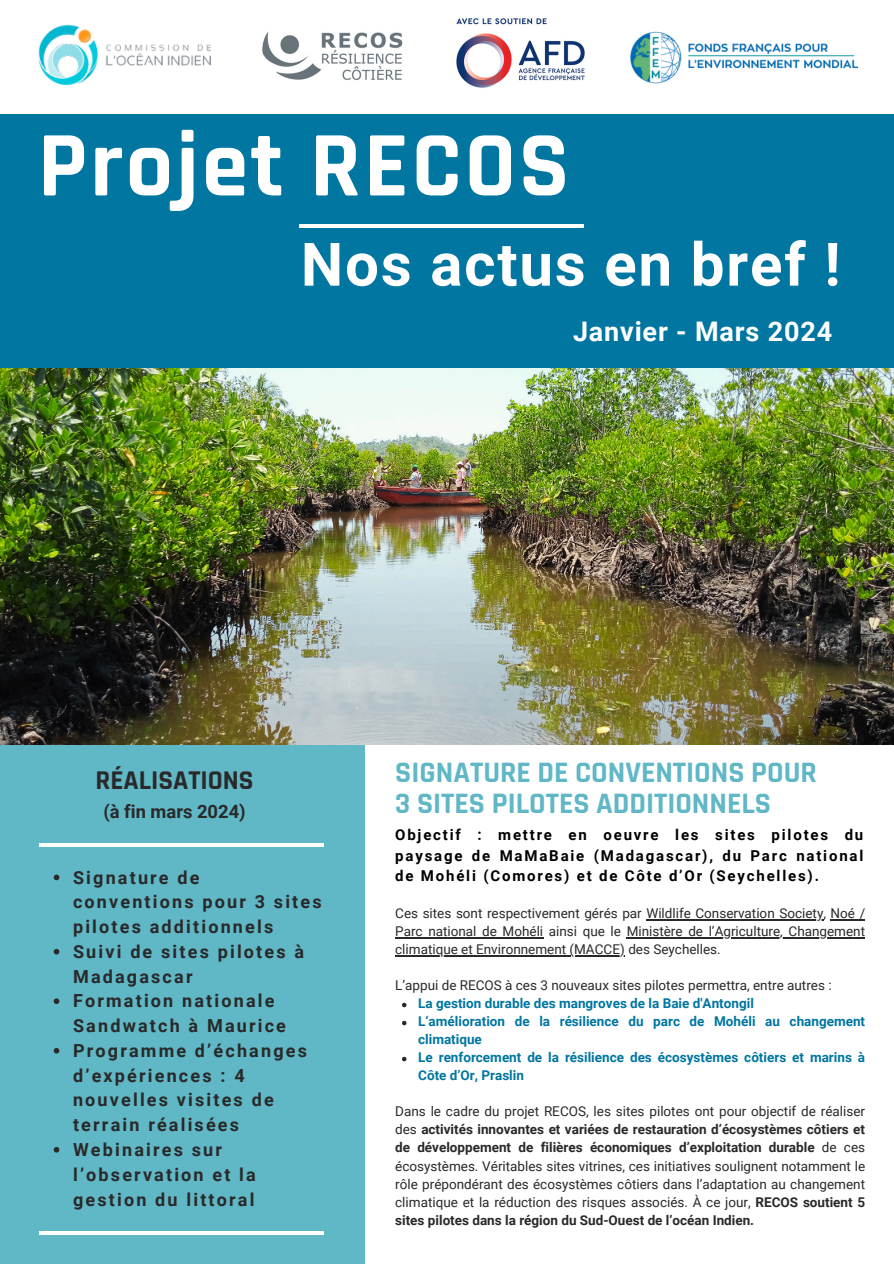
<style>
.page{position:relative;width:894px;height:1264px;background:#fff}
.page>*{position:absolute;margin:0;border:0;box-sizing:border-box;transform-origin:0 0}
.t1{font:700 93.3px "Rajdhani";letter-spacing:.03em;color:#fff}
.t2{font:700 60px "Roboto";letter-spacing:.03em;color:#fff}
.t3{font:700 30px/31.5px "Rajdhani";color:#60b7c6}
.t4{font:700 27.3px "Rajdhani";color:#292929}
.t5{font:700 27px "Roboto";letter-spacing:.03em;color:#fff}
.t6{font:700 18.3px "Roboto";color:#292929}
.t7{font:700 18px/24.8px "Roboto";letter-spacing:.12em;color:#292929}
.t8{font:700 15px/20.2px "Roboto";letter-spacing:.12em;color:#000;text-align:justify}
.t9{font:13.5px/18px "Roboto";color:#292929;text-align:justify}
.t10{font:700 13.5px/18px "Roboto";color:#0076a1}
.s1{font-weight:400;color:#292929}
.s2{font-weight:700}
</style>
<div class="page">
<div style="left:0;top:734px;width:364px;height:529px;background:#60b7c6"></div>
<img style="left:0;top:367px;width:893px;height:377px">
<div style="left:0;top:114px;width:893px;height:253px;background:#0076a1"></div>
<hr style="left:39px;top:843px;width:284px;height:4px;background:#fff">
<hr style="left:39px;top:1231px;width:284px;height:3px;background:#fff">
<img style="left:456px;top:18px;width:129px;height:70px">
<img style="left:39px;top:24px;width:171px;height:61px">
<img style="left:262px;top:32px;width:141px;height:48px">
<img style="left:630px;top:31px;width:227px;height:53px">
<hr style="left:299px;top:224px;width:285px;height:4px;background:#fff">
<svg style="left:54px;top:874px;width:5px;height:6px"></svg>
<svg style="left:54px;top:948px;width:5px;height:6px"></svg>
<svg style="left:54px;top:998px;width:5px;height:6px"></svg>
<svg style="left:54px;top:1048px;width:5px;height:5px"></svg>
<svg style="left:54px;top:1147px;width:5px;height:5px"></svg>
<hr style="left:646px;top:919px;width:177px;height:1px;background:#292929">
<hr style="left:830px;top:919px;width:35px;height:1px;background:#292929">
<hr style="left:395px;top:937px;width:148px;height:1px;background:#292929">
<hr style="left:626px;top:937px;width:239px;height:1px;background:#292929">
<hr style="left:395px;top:955px;width:229px;height:1px;background:#292929">
<svg style="left:402px;top:1002px;width:4px;height:5px"></svg>
<svg style="left:402px;top:1020px;width:4px;height:5px"></svg>
<svg style="left:402px;top:1056px;width:4px;height:5px"></svg>
<p class="t1" style="left:38px;top:109px;width:532px">Projet RECOS</p>
<p class="t2" style="left:301px;top:230px;width:541px">Nos actus en bref !</p>
<p class="t5" style="left:573px;top:316px;width:260px">Janvier - Mars 2024</p>
<p class="t4" style="left:95px;top:763px;width:160px">RÉALISATIONS</p>
<h3 class="t3" style="left:395px;top:757px;width:423px">SIGNATURE DE CONVENTIONS POUR<br>3 SITES PILOTES ADDITIONNELS</h3>
<h5 class="t8" style="left:395px;top:825px;width:469px">Objectif : mettre en oeuvre les sites pilotes du paysage de MaMaBaie (Madagascar), du Parc national de Mohéli (Comores) et de Côte d’Or (Seychelles).</h5>
<p class="t9" style="left:395px;top:904px;width:471px">Ces sites sont respectivement gérés par Wildlife Conservation Society, Noé /</p>
<p class="t9" style="left:395px;top:922px;width:471px">Parc national de Mohéli ainsi que le Ministère de l’Agriculture, Changement</p>
<p class="t9" style="left:395px;top:940px;width:327px">climatique et Environnement (MACCE) des Seychelles.</p>
<p class="t10" style="left:418px;top:976px;width:448px;text-indent:-23px"><span class="s1">L’appui de RECOS à ces 3 nouveaux sites pilotes permettra, entre autres :<br></span>La gestion durable des mangroves de la Baie d'Antongil<br>L‘amélioration de la résilience du parc de Mohéli au changement climatique<br>Le renforcement de la résilience des écosystèmes côtiers et marins à</p>
<p class="t10" style="left:418px;top:1066px;width:107px">Côte d’Or, Praslin</p>
<p class="t9" style="left:395px;top:1102px;width:471px">Dans le cadre du projet RECOS, les sites pilotes ont pour objectif de réaliser</p>
<p class="t9" style="left:395px;top:1120px;width:471px">des <span class="s2">activités innovantes et variées de restauration d’écosystèmes côtiers et de développement de filières économiques d’exploitation durable</span> de ces écosystèmes. Véritables sites vitrines, ces initiatives soulignent notamment le rôle prépondérant des écosystèmes côtiers dans l’adaptation au changement climatique et la réduction des risques associés. À ce jour, <span class="s2">RECOS soutient 5 sites pilotes dans la région du Sud-Ouest de l’océan Indien.</span></p>
<h3 class="t6" style="left:103px;top:801px;width:144px">(à fin mars 2024)</h3>
<h1 class="t7" style="left:73px;top:865px;width:250px">Signature de conventions pour 3 sites pilotes additionnels</h1>
<p class="t7" style="left:73px;top:939px;width:232px">Suivi de sites pilotes à<br>Madagascar</p>
<p class="t7" style="left:73px;top:988px;width:214px">Formation nationale<br>Sandwatch à Maurice</p>
<h2 class="t7" style="left:73px;top:1038px;width:235px">Programme d’échanges d’expériences : 4 nouvelles visites de terrain réalisées</h2>
<h4 class="t7" style="left:73px;top:1137px;width:184px">Webinaires sur l’observation et la gestion du littoral</h4>
</div>
